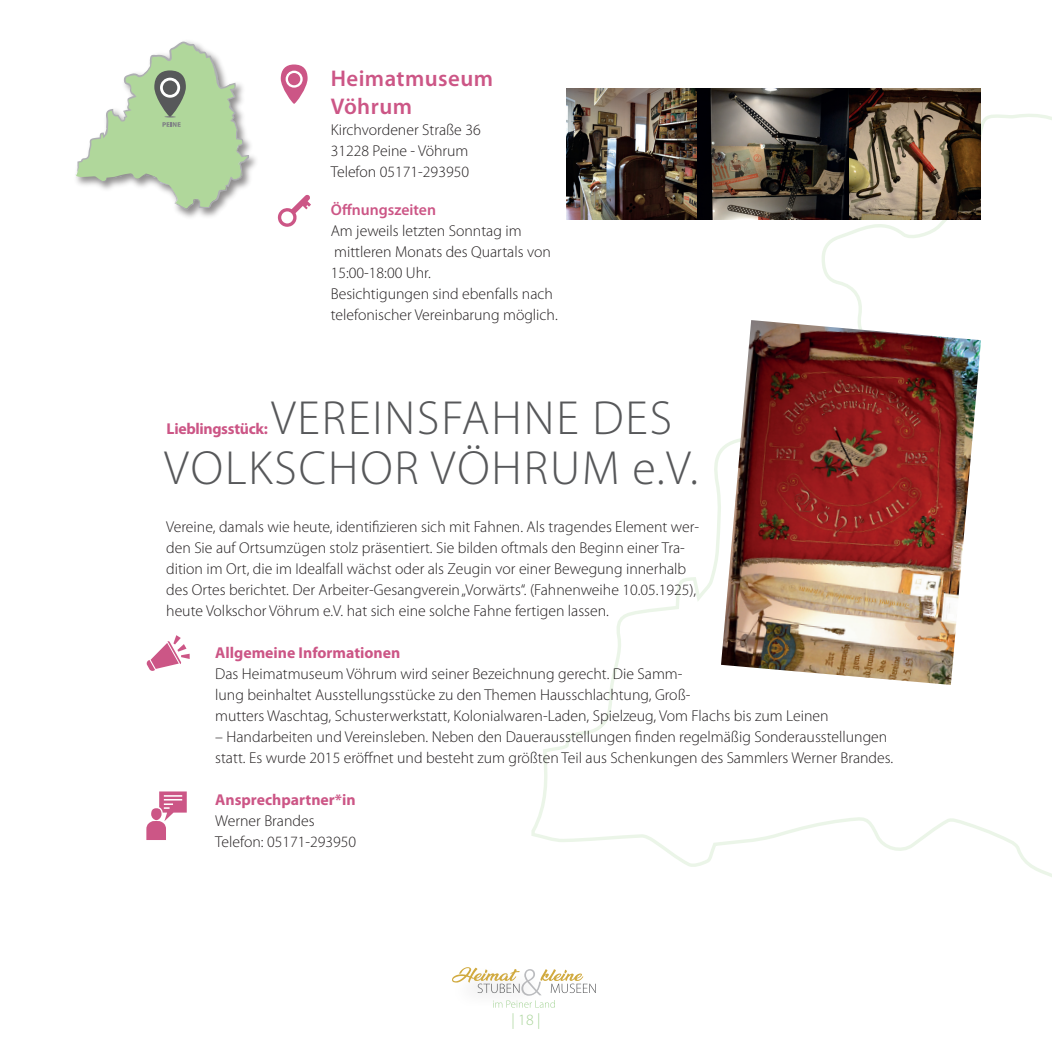
<style>
.page{position:relative;width:1052px;height:1052px;background:#fff}
.page>*{position:absolute;margin:0;border:0;box-sizing:border-box;transform-origin:0 0}
.t1{font:300 48.12px/50.1px "Myriad Pro";letter-spacing:.04em;color:#57585a}
.t2{font:600 22.75px/28px "Myriad Pro";letter-spacing:.02em;color:#cc5686}
.t3{font:300 15.75px/21px "Myriad Pro";color:#231f20}
.t4{font:700 15.75px "Myriad Pro";color:#cc5686}
.t5{font:700 15.75px "Myriad Pro";letter-spacing:-.02em;color:#cc5686}
.t6{font:600 15.75px "Myriad Pro";color:#cc5686}
.t7{font:300 15.75px "Myriad Pro";color:#aad59b}
</style>
<div class="page">
<svg style="left:531px;top:88px;width:521px;height:920px"></svg>
<img style="left:566px;top:88px;width:414px;height:132px">
<img style="left:721px;top:320px;width:260px;height:365px">
<svg style="left:146px;top:635px;width:44px;height:36px"></svg>
<svg style="left:146px;top:791px;width:41px;height:49px"></svg>
<div style="left:151px;top:808px;width:10px;height:12px;background:#cc5686;border-radius:50%"></div>
<img style="left:176px;top:142px;width:80px;height:76px">
<svg style="left:75px;top:41px;width:174px;height:168px"></svg>
<svg style="left:281px;top:64px;width:27px;height:40px"></svg>
<svg style="left:278px;top:194px;width:33px;height:33px"></svg>
<div style="left:449px;top:964px;width:96px;height:46px;background:#fff"></div>
<svg style="left:452px;top:967px;width:144px;height:40px"></svg>
<h2 class="t2" style="left:331px;top:64px;width:164px">Heimatmuseum<br>Vöhrum</h2>
<p class="t3" style="left:331px;top:119px;width:151px">Kirchvordener Straße 36<br>31228 Peine - Vöhrum<br>Telefon 05171-293950</p>
<p class="t6" style="left:331px;top:201px;width:107px">Öffnungszeiten</p>
<p class="t3" style="left:331px;top:221px;width:229px">Am jeweils letzten Sonntag im mittleren Monats des Quartals von<br>15:00-18:00 Uhr.<br>Besichtigungen sind ebenfalls nach telefonischer Vereinbarung möglich.</p>
<h1 class="t1" style="left:164px;top:393px;width:535px;text-indent:107px">VEREINSFAHNE DES<br>VOLKSCHOR VÖHRUM e.V.</h1>
<p class="t5" style="left:167px;top:419px;width:103px">Lieblingsstück:</p>
<p class="t3" style="left:166px;top:516px;width:534px">Vereine, damals wie heute, identifizieren sich mit Fahnen. Als tragendes Element wer&shy;den Sie auf Ortsumzügen stolz präsentiert. Sie bilden oftmals den Beginn einer Tra&shy;dition im Ort, die im Idealfall wächst oder als Zeugin vor einer Bewegung innerhalb des Ortes berichtet. Der Arbeiter-Gesangverein „Vorwärts“. (Fahnenweihe 10.05.1925), heute Volkschor Vöhrum e.V. hat sich eine solche Fahne fertigen lassen.</p>
<p class="t4" style="left:215px;top:643px;width:187px">Allgemeine Informationen</p>
<p class="t3" style="left:215px;top:663px;width:615px">Das Heimatmuseum Vöhrum wird seiner Bezeichnung gerecht. Die Samm-<br>lung beinhaltet Ausstellungsstücke zu den Themen Hausschlachtung, Groß-<br>mutters Waschtag, Schusterwerkstatt, Kolonialwaren-Laden, Spielzeug, Vom Flachs bis zum Leinen</p>
<p class="t3" style="left:215px;top:726px;width:679px">– Handarbeiten und Vereinsleben. Neben den Dauerausstellungen finden regelmäßig Sonderausstellungen statt. Es wurde 2015 eröffnet und besteht zum größten Teil aus Schenkungen des Sammlers Werner Brandes.</p>
<p class="t4" style="left:215px;top:790px;width:142px">Ansprechpartner*in</p>
<p class="t3" style="left:215px;top:810px;width:143px">Werner Brandes<br>Telefon: 05171-293950</p>
<p class="t7" style="left:511px;top:1011px;width:30px">| 18 |</p>
</div>
